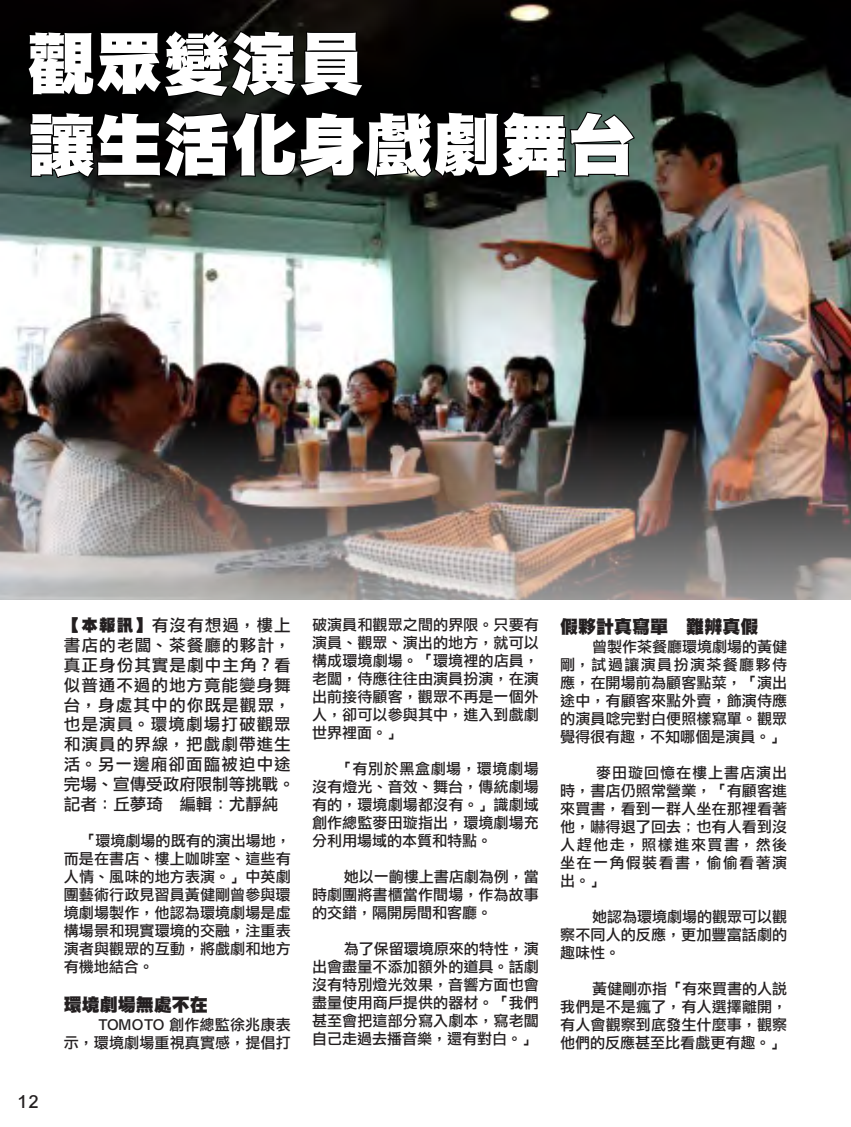
<style>
.page{position:relative;width:851px;height:1127px;background:#fff}
.page>*{position:absolute;margin:0;border:0;box-sizing:border-box;transform-origin:0 0}
.t1{font:67.5px "DF Hei UB HK BF";color:#fff}
.t2{font:18px "DF Hei UB HK BF";color:#231f20}
.t3{font:18px "DF Li Hei Md HK BF";color:#231f20}
.t4{font:16.5px/19.8px "DF Li Hei Md HK BF";letter-spacing:.07em;color:#231f20}
.t5{font:16.5px "DF Li Hei Md HK BF";color:#231f20}
.t6{font:15px/18px "DF Li Hei Md HK BF";letter-spacing:.01em;color:#231f20;text-align:justify}
.s1{font-family:"DF Hei UB HK BF"}
</style>
<div class="page">
<img style="left:0;top:0;width:850px;height:600px">
<svg style="left:12px;top:28px;width:624px;height:153px;background:#0b0d0c"></svg>
<p class="t1" style="left:28px;top:30px;width:407px">觀眾變演員　</p>
<p class="t1" style="left:28px;top:111px;width:609px">讓生活化身戲劇舞台</p>
<p class="t3" style="left:19px;top:1093px;width:21px">12</p>
<p class="t4" style="left:64px;top:616px;width:232px"><span class="s1">【本報訊】</span>有沒有想過，樓上書店的老闆、茶餐廳的夥計，真正身份其實是劇中主角？看似普通不過的地方竟能變身舞台，身處其中的你既是觀眾，也是演員。環境劇場打破觀眾和演員的界線，把戲劇帶進生活。另一邊廂卻面臨被迫中途完場、宣傳受政府限制等挑戰。</p>
<p class="t5" style="left:64px;top:795px;width:216px">記者：丘夢琦　編輯：尤靜純</p>
<p class="t6" style="left:64px;top:832px;width:228px;text-indent:17px">「環境劇場的既有的演出場地，而是在書店、樓上咖啡室、這些有人情、風味的地方表演。」中英劇團藝術行政見習員黃健剛曾參與環境劇場製作，他認為環境劇場是虛構場景和現實環境的交融，注重表演者與觀眾的互動，將戲劇和地方有機地結合。</p>
<p class="t2" style="left:64px;top:995px;width:145px">環境劇場無處不在</p>
<p class="t6" style="left:64px;top:1016px;width:228px;text-align:right">TOMOTO 創作總監徐兆康表<br>示，環境劇場重視真實感，提倡打</p>
<p class="t6" style="left:312px;top:616px;width:228px">破演員和觀眾之間的界限。只要有演員、觀眾、演出的地方，就可以構成環境劇場。「環境裡的店員，老闆，侍應往往由演員扮演，在演出前接待顧客，觀眾不再是一個外人，卻可以參與其中，進入到戲劇世界裡面。」</p>
<p class="t6" style="left:312px;top:760px;width:228px;text-indent:25px">「有別於黑盒劇場，環境劇場沒有燈光、音效、舞台，傳統劇場有的，環境劇場都沒有。」識劇域創作總監麥田璇指出，環境劇場充分利用場域的本質和特點。</p>
<p class="t6" style="left:312px;top:868px;width:228px;text-indent:32px">她以一齣樓上書店劇為例，當時劇團將書櫃當作間場，作為故事的交錯，隔開房間和客廳。</p>
<p class="t6" style="left:312px;top:940px;width:228px;text-indent:32px">為了保留環境原來的特性，演出會盡量不添加額外的道具。話劇沒有特別燈光效果，音響方面也會盡量使用商戶提供的器材。「我們甚至會把這部分寫入劇本，寫老闆自己走過去播音樂，還有對白。」</p>
<p class="t2" style="left:560px;top:617px;width:199px">假夥計真寫單　難辨真假</p>
<p class="t6" style="left:560px;top:638px;width:228px;text-indent:32px">曾製作茶餐廳環境劇場的黃健剛，試過讓演員扮演茶餐廳夥侍應，在開場前為顧客點菜，「演出途中，有顧客來點外賣，飾演侍應的演員唸完對白便照樣寫單。觀眾覺得很有趣，不知哪個是演員。」</p>
<p class="t6" style="left:560px;top:764px;width:228px;text-indent:36px">麥田璇回憶在樓上書店演出時，書店仍照常營業，「有顧客進來買書，看到一群人坐在那裡看著他，嚇得退了回去；也有人看到沒人趕他走，照樣進來買書，然後坐在一角假裝看書，偷偷看著演出。」</p>
<p class="t6" style="left:560px;top:908px;width:228px;text-indent:32px">她認為環境劇場的觀眾可以觀察不同人的反應，更加豐富話劇的趣味性。</p>
<p class="t6" style="left:560px;top:980px;width:228px;text-indent:32px">黃健剛亦指「有來買書的人說我們是不是瘋了，有人選擇離開，有人會觀察到底發生什麼事，觀察他們的反應甚至比看戲更有趣。」</p>
</div>
